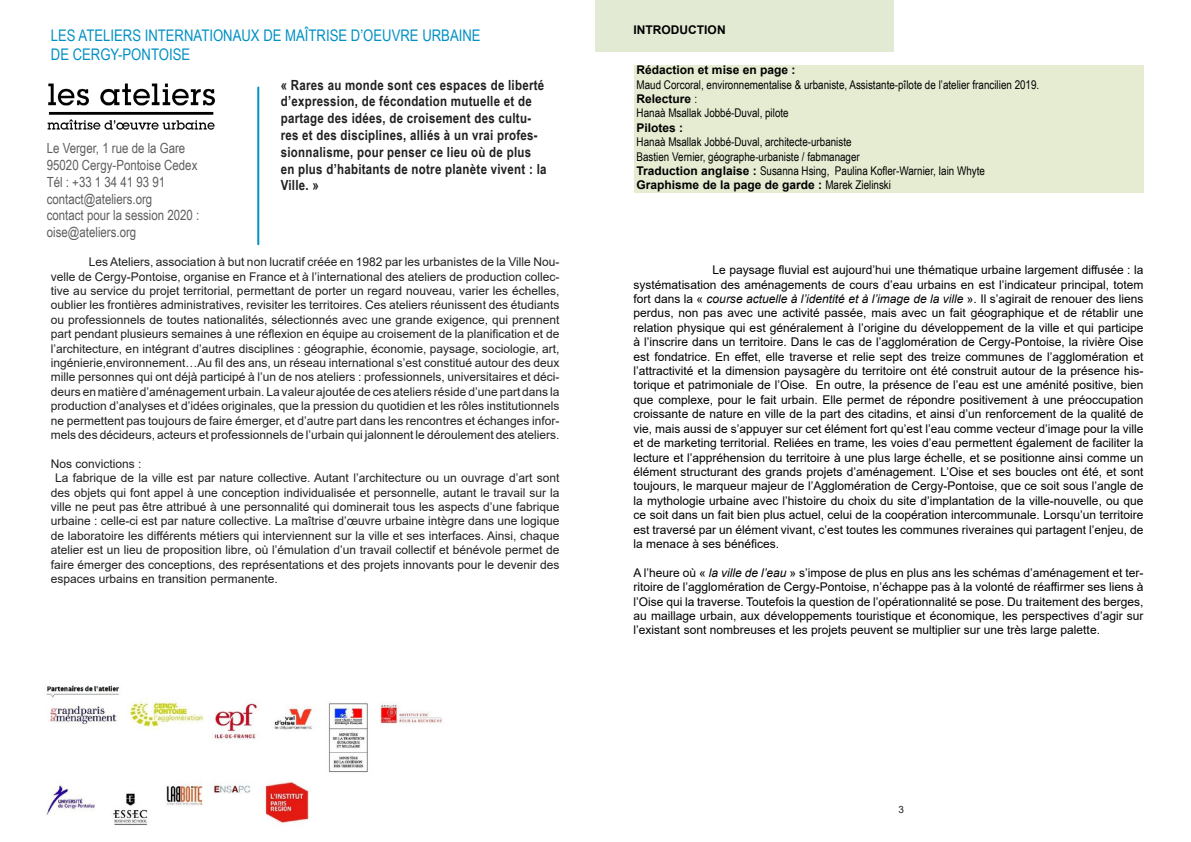
<style>
.page{position:relative;width:1191px;height:842px;background:#fff}
.page>*{position:absolute;margin:0;border:0;box-sizing:border-box;transform-origin:0 0}
.t1{font:16px/19.2px "Arial Narrow";color:#0090c4}
.t2{font:700 14px/16.8px "Arial Narrow";letter-spacing:.02em;color:#212021}
.t3{font:14px/16.8px "Arial Narrow";color:#5f5e5d}
.t4{font:12px/14.4px "Arial";color:#000;text-align:justify}
.t5{font:12px/14.4px "Arial";color:#212021;text-align:justify}
.t6{font:12px/14.4px "Arial Narrow";color:#000}
.t7{font:700 12px "Arial";color:#000}
.t8{font:10px "Arial";color:#212021}
.s1{font-family:"Arial Narrow";font-weight:400}
.s2{font-family:"Arial";font-weight:700}
.s3{font-style:italic}
</style>
<div class="page">
<img style="left:45px;top:685px;width:397px;height:140px">
<img style="left:47px;top:83px;width:168px;height:47px">
<hr style="left:257px;top:87px;width:2px;height:157px;background:#0091c1">
<div style="left:595px;top:0;width:298px;height:51px;background:#e2ead3"></div>
<div style="left:633px;top:65px;width:510px;height:128px;background:#e6ecd2"></div>
<h1 class="t1" style="left:51px;top:25px;width:431px">Les Ateliers internationaux de maîtrise d’oeuvre urbaine de Cergy-Pontoise</h1>
<p class="t3" style="left:47px;top:139px;width:154px">Le Verger, 1 rue de la Gare<br>95020 Cergy-Pontoise Cedex<br>Tél : +33 1 34 41 93 91 contact@ateliers.org<br>contact pour la session 2020 : oise@ateliers.org</p>
<p class="t2" style="left:281px;top:76px;width:267px">« Rares au monde sont ces espaces de liberté d’expression, de fécondation mutuelle et de partage des idées, de croisement des cultu&shy;res et des disciplines, alliés à un vrai profes&shy;sionnalisme, pour penser ce lieu où de plus en plus d’habitants de notre planète vivent : la Ville. »</p>
<p class="t5" style="left:51px;top:255px;width:510px;text-indent:38px">Les Ateliers, association à but non lucratif créée en 1982 par les urbanistes de la Ville Nou&shy;velle de Cergy-Pontoise, organise en France et à l’international des ateliers de production collec&shy;tive au service du projet territorial, permettant de porter un regard nouveau, varier les échelles, oublier les frontières administratives, revisiter les territoires. Ces ateliers réunissent des étudiants ou professionnels de toutes nationalités, sélectionnés avec une grande exigence, qui prennent part pendant plusieurs semaines à une réflexion en équipe au croisement de la planification et de l’architecture, en intégrant d’autres disciplines : géographie, économie, paysage, sociologie, art, ingénierie,environnement…Au fil des ans, un réseau international s’est constitué autour des deux mille personnes qui ont déjà participé à l’un de nos ateliers : professionnels, universitaires et déci&shy;deurs en matière d’aménagement urbain. La valeur ajoutée de ces ateliers réside d’une part dans la production d’analyses et d’idées originales, que la pression du quotidien et les rôles institutionnels ne permettent pas toujours de faire émerger, et d’autre part dans les rencontres et échanges infor&shy;mels des décideurs, acteurs et professionnels de l’urbain qui jalonnent le déroulement des ateliers.</p>
<p class="t5" style="left:51px;top:456px;width:92px">Nos convictions :</p>
<p class="t5" style="left:55px;top:471px;width:506px">La fabrique de la ville est par nature collective. Autant l’architecture ou un ouvrage d’art sont</p>
<p class="t5" style="left:51px;top:485px;width:510px">des objets qui font appel à une conception individualisée et personnelle, autant le travail sur la</p>
<p class="t5" style="left:51px;top:499px;width:510px">ville ne peut pas être attribué à une personnalité qui dominerait tous les aspects d’une fabrique</p>
<p class="t5" style="left:51px;top:514px;width:510px">urbaine : celle-ci est par nature collective. La maîtrise d’œuvre urbaine intègre dans une logique</p>
<p class="t5" style="left:51px;top:528px;width:510px">de laboratoire les différents métiers qui interviennent sur la ville et ses interfaces. Ainsi, chaque</p>
<p class="t5" style="left:51px;top:543px;width:510px">atelier est un lieu de proposition libre, où l’émulation d’un travail collectif et bénévole permet de</p>
<p class="t5" style="left:51px;top:557px;width:510px">faire émerger des conceptions, des représentations et des projets innovants pour le devenir des</p>
<p class="t5" style="left:51px;top:571px;width:228px">espaces urbains en transition permanente.</p>
<p class="t7" style="left:633px;top:22px;width:93px">INTRODUCTION</p>
<p class="t7" style="left:636px;top:61px;width:160px">Rédaction et mise en page :</p>
<p class="t6" style="left:636px;top:77px;width:404px">Maud Corcoral, environnementalise &amp; urbaniste, Assistante-pîlote de l’atelier francilien 2019.</p>
<p class="t7" style="left:636px;top:90px;width:62px">Relecture <span class="s1">:</span></p>
<p class="t6" style="left:636px;top:105px;width:154px">Hanaà Msallak Jobbé-Duval, pilote</p>
<p class="t7" style="left:636px;top:119px;width:48px">Pilotes :</p>
<p class="t6" style="left:636px;top:134px;width:350px">Hanaà Msallak Jobbé-Duval, architecte-urbaniste<br>Bastien Vernier, géographe-urbaniste / fabmanager<br><span class="s2">Traduction anglaise :</span> Susanna Hsing, Paulina Kofler-Warnier, Iain Whyte</p>
<p class="t7" style="left:636px;top:177px;width:256px">Graphisme de la page de garde : <span class="s1">Marek Zielinski</span></p>
<p class="t4" style="left:633px;top:263px;width:511px;text-indent:79px">Le paysage fluvial est aujourd’hui une thématique urbaine largement diffusée : la systématisation des aménagements de cours d’eau urbains en est l’indicateur principal, totem fort dans la « <span class="s3">course actuelle à l’identité et à l’image de la ville</span> ». Il s’agirait de renouer des liens perdus, non pas avec une activité passée, mais avec un fait géographique et de rétablir une relation physique qui est généralement à l’origine du développement de la ville et qui participe à l’inscrire dans un territoire. Dans le cas de l’agglomération de Cergy-Pontoise, la rivière Oise est fondatrice. En effet, elle traverse et relie sept des treize communes de l’agglomération et l’attractivité et la dimension paysagère du territoire ont été construit autour de la présence his&shy;torique et patrimoniale de l’Oise. En outre, la présence de l’eau est une aménité positive, bien que complexe, pour le fait urbain. Elle permet de répondre positivement à une préoccupation croissante de nature en ville de la part des citadins, et ainsi d’un renforcement de la qualité de vie, mais aussi de s’appuyer sur cet élément fort qu’est l’eau comme vecteur d’image pour la ville et de marketing territorial. Reliées en trame, les voies d’eau permettent également de faciliter la lecture et l’appréhension du territoire à une plus large échelle, et se positionne ainsi comme un élément structurant des grands projets d’aménagement. L’Oise et ses boucles ont été, et sont toujours, le marqueur majeur de l’Agglomération de Cergy-Pontoise, que ce soit sous l’angle de la mythologie urbaine avec l’histoire du choix du site d’implantation de la ville-nouvelle, ou que ce soit dans un fait bien plus actuel, celui de la coopération intercommunale. Lorsqu’un territoire est traversé par un élément vivant, c’est toutes les communes riveraines qui partagent l’enjeu, de la menace à ses bénéfices.</p>
<p class="t4" style="left:633px;top:565px;width:511px">A l’heure où « <span class="s3">la ville de l’eau</span> » s’impose de plus en plus ans les schémas d’aménagement et ter&shy;ritoire de l’agglomération de Cergy-Pontoise, n’échappe pas à la volonté de réaffirmer ses liens à l’Oise qui la traverse. Toutefois la question de l’opérationnalité se pose. Du traitement des berges, au maillage urbain, aux développements touristique et économique, les perspectives d’agir sur l’existant sont nombreuses et les projets peuvent se multiplier sur une très large palette.</p>
<p class="t8" style="left:898px;top:803px;width:7px">3</p>
</div>
